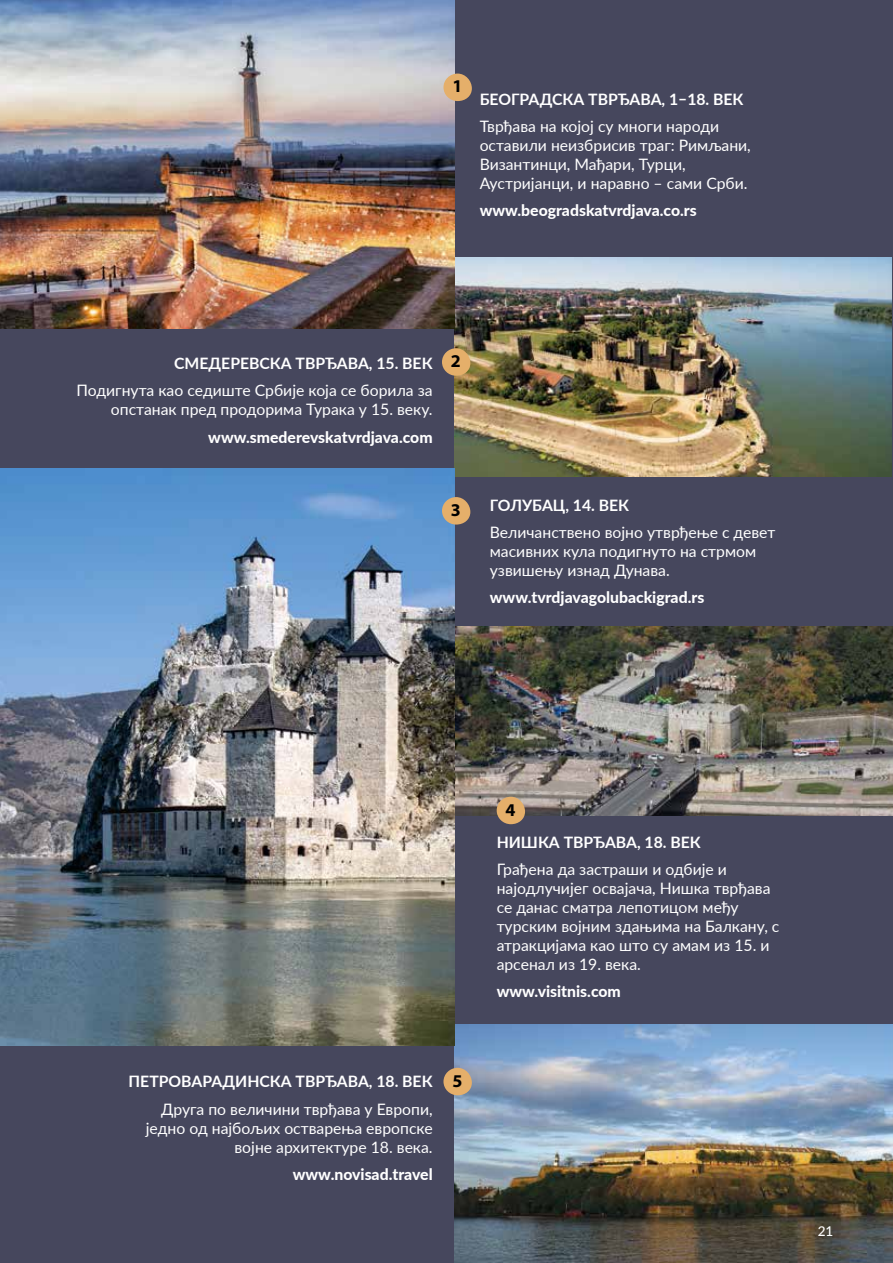
<style>
.page{position:relative;width:893px;height:1263px;background:#46475d}
.page>*{position:absolute;margin:0;border:0;box-sizing:border-box;transform-origin:0 0}
.t1{font:700 18px "Myriad Pro";color:#000}
.t2{font:15.75px/18.9px "Lato";color:#fff}
.t3{font:800 15.75px "Lato";color:#fff}
.t4{font:700 15.75px "Lato";color:#fff}
.t5{font:500 13.5px "Lato";color:#fff}
</style>
<div class="page">
<img style="left:455px;top:257px;width:437px;height:219px">
<img style="left:455px;top:627px;width:438px;height:189px">
<img style="left:0;top:0;width:455px;height:329px">
<img style="left:455px;top:1024px;width:438px;height:239px">
<img style="left:0;top:469px;width:455px;height:576px">
<div style="left:443px;top:74px;width:29px;height:27px;background:#e5af6a;border-radius:14px"></div>
<div style="left:442px;top:348px;width:28px;height:28px;background:#e5af6a;border-radius:14px"></div>
<div style="left:442px;top:497px;width:28px;height:28px;background:#e5af6a;border-radius:14px"></div>
<div style="left:497px;top:797px;width:28px;height:27px;background:#e5af6a;border-radius:14px"></div>
<div style="left:443px;top:1068px;width:29px;height:27px;background:#e5af6a;border-radius:14px"></div>
<p class="t1" style="left:452px;top:75px;width:11px">1</p>
<p class="t4" style="left:480px;top:88px;width:265px">БЕОГРАДСКА ТВРЂАВА, 1–18. ВЕК</p>
<p class="t2" style="left:480px;top:116px;width:273px">Тврђава на којој су многи народи оставили неизбрисив траг: Римљани, Византинци, Мађари, Турци, Аустријанци, и наравно – сами Срби.</p>
<p class="t3" style="left:480px;top:199px;width:219px">www.beogradskatvrdjava.co.rs</p>
<p class="t4" style="left:174px;top:352px;width:260px">СМЕДЕРЕВСКА ТВРЂАВА, 15. ВЕК</p>
<p class="t2" style="left:77px;top:380px;width:358px;text-align:right">Подигнута као седиште Србије која се борила за опстанак пред продорима Турака у 15. веку.</p>
<p class="t3" style="left:208px;top:425px;width:226px">www.smederevskatvrdjava.com</p>
<p class="t1" style="left:451px;top:349px;width:11px">2</p>
<p class="t1" style="left:451px;top:498px;width:11px">3</p>
<p class="t4" style="left:490px;top:493px;width:141px">ГОЛУБАЦ, 14. ВЕК</p>
<p class="t2" style="left:490px;top:522px;width:287px">Величанствено војно утврђење с девет масивних кула подигнуто на стрмом узвишењу изнад Дунава.</p>
<p class="t3" style="left:490px;top:586px;width:216px">www.tvrdjavagolubackigrad.rs</p>
<p class="t4" style="left:129px;top:1070px;width:306px">ПЕТРОВАРАДИНСКА ТВРЂАВА, 18. ВЕК</p>
<p class="t2" style="left:146px;top:1099px;width:288px;text-align:right">Друга по величини тврђава у Европи, једно од најбољих остварења европске војне архитектуре 18. века.</p>
<p class="t3" style="left:293px;top:1162px;width:141px">www.novisad.travel</p>
<p class="t1" style="left:452px;top:1069px;width:11px">5</p>
<p class="t1" style="left:505px;top:798px;width:11px">4</p>
<p class="t4" style="left:497px;top:830px;width:206px">НИШКА ТВРЂАВА, 18. ВЕК</p>
<p class="t2" style="left:497px;top:859px;width:284px">Грађена да застраши и одбије и најодлучијег освајача, Нишка тврђава се данас сматра лепотицом међу турским војним здањима на Балкану, с атракцијама као што су амам из 15. и арсенал из 19. века.</p>
<p class="t3" style="left:497px;top:979px;width:126px">www.visitnis.com</p>
<p class="t5" style="left:818px;top:1221px;width:17px">21</p>
</div>
